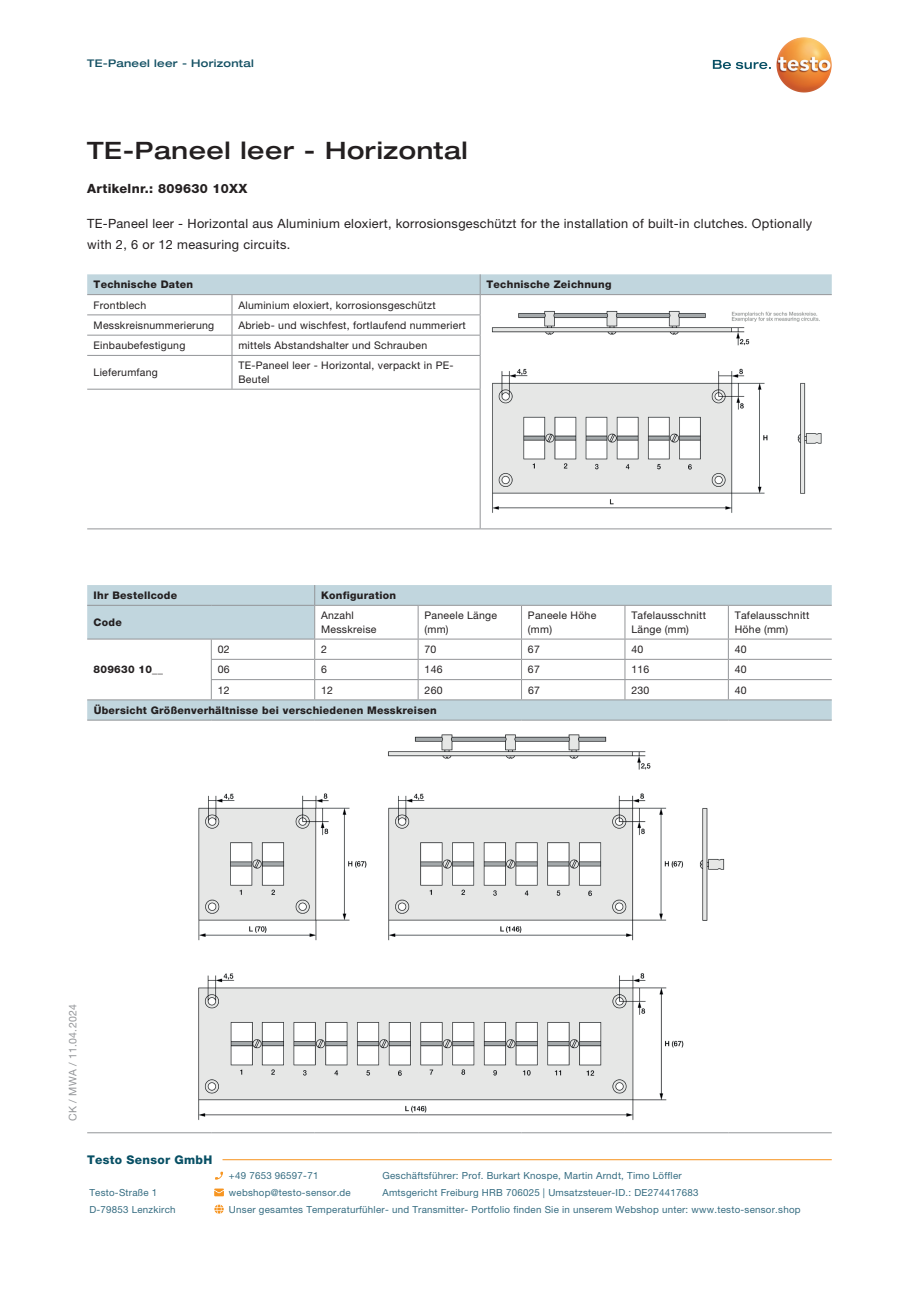
<style>
.page{position:relative;width:919px;height:1289px;background:#fff}
.page>*{position:absolute;margin:0;border:0;box-sizing:border-box;transform-origin:0 0}
.t1{font:500 expanded 24px "Helvetica Neue LTW1 G";letter-spacing:.025em;color:#231f20}
.t2{font:12.75px/21px "Helvetica Neue LTW1 G";letter-spacing:.025em;color:#231f20}
.t3{font:800 12.75px "Helvetica Neue LTW1 G";letter-spacing:.025em;color:#231f20}
.t4{font:800 12px "Helvetica Neue LTW1 G";letter-spacing:.025em;color:#074f64}
.t5{font:10.5px/13.5px "Helvetica Neue LTW1 G";letter-spacing:.025em;color:#231f20}
.t6{font:800 10.5px "Helvetica Neue LTW1 G";letter-spacing:.025em;color:#231f20}
.t7{font:500 expanded 10.5px "Helvetica Neue LT Com";letter-spacing:.025em;color:#155164}
.t8{font:10.5px "Helvetica Neue LTW1 G";letter-spacing:.025em;color:#939598}
.t9{font:9.75px "Helvetica Neue LTW1 G";letter-spacing:.025em;color:#356c81}
</style>
<div class="page">
<svg style="left:790px;top:37px;width:13px;height:4px"></svg>
<svg style="left:712px;top:60px;width:58px;height:9px"></svg>
<svg style="left:87px;top:274px;width:744px;height:115px"></svg>
<hr style="left:87px;top:355px;width:145px;height:1px;background:#939598">
<hr style="left:232px;top:355px;width:248px;height:1px;background:#939598">
<hr style="left:231px;top:356px;width:1px;height:33px;background:#939598">
<hr style="left:480px;top:356px;width:1px;height:33px;background:#939598">
<hr style="left:87px;top:389px;width:145px;height:1px;background:#939598">
<hr style="left:232px;top:389px;width:248px;height:1px;background:#939598">
<hr style="left:480px;top:389px;width:1px;height:139px;background:#939598">
<hr style="left:87px;top:528px;width:145px;height:1px;background:#939598">
<hr style="left:232px;top:528px;width:248px;height:1px;background:#939598">
<hr style="left:480px;top:528px;width:351px;height:1px;background:#939598">
<img style="left:488px;top:307px;width:335px;height:206px">
<div style="left:87px;top:700px;width:744px;height:19px;background:#c1d6de"></div>
<svg style="left:87px;top:585px;width:744px;height:114px"></svg>
<hr style="left:314px;top:605px;width:1px;height:33px;background:#939598">
<hr style="left:87px;top:638px;width:124px;height:1px;background:#939598">
<hr style="left:211px;top:638px;width:104px;height:1px;background:#939598">
<hr style="left:87px;top:699px;width:124px;height:1px;background:#939598">
<hr style="left:211px;top:699px;width:104px;height:1px;background:#939598">
<hr style="left:315px;top:699px;width:103px;height:1px;background:#939598">
<hr style="left:418px;top:699px;width:103px;height:1px;background:#939598">
<hr style="left:521px;top:699px;width:104px;height:1px;background:#939598">
<hr style="left:625px;top:699px;width:103px;height:1px;background:#939598">
<hr style="left:728px;top:699px;width:103px;height:1px;background:#939598">
<hr style="left:87px;top:1132px;width:124px;height:1px;background:#939598">
<hr style="left:211px;top:1132px;width:104px;height:1px;background:#939598">
<hr style="left:315px;top:1132px;width:103px;height:1px;background:#939598">
<hr style="left:418px;top:1132px;width:103px;height:1px;background:#939598">
<hr style="left:521px;top:1132px;width:104px;height:1px;background:#939598">
<hr style="left:625px;top:1132px;width:103px;height:1px;background:#939598">
<hr style="left:728px;top:1132px;width:103px;height:1px;background:#939598">
<hr style="left:87px;top:719px;width:124px;height:1px;background:#939598">
<hr style="left:211px;top:719px;width:104px;height:1px;background:#939598">
<hr style="left:315px;top:719px;width:103px;height:1px;background:#939598">
<hr style="left:418px;top:719px;width:103px;height:1px;background:#939598">
<hr style="left:521px;top:719px;width:104px;height:1px;background:#939598">
<hr style="left:625px;top:719px;width:103px;height:1px;background:#939598">
<hr style="left:728px;top:719px;width:103px;height:1px;background:#939598">
<img style="left:198px;top:734px;width:527px;height:386px">
<svg style="left:215px;top:1171px;width:8px;height:8px"></svg>
<svg style="left:214px;top:1188px;width:10px;height:8px"></svg>
<svg style="left:214px;top:1204px;width:10px;height:9px"></svg>
<hr style="left:222px;top:1159px;width:609px;height:1px;background:#f7931d">
<p class="t7" style="left:87px;top:57px;width:168px">TE-Paneel leer - Horizontal</p>
<h1 class="t1" style="left:87px;top:135px;width:382px">TE-Paneel leer - Horizontal</h1>
<p class="t3" style="left:87px;top:181px;width:162px">Artikelnr.: 809630 10XX</p>
<p class="t2" style="left:87px;top:213px;width:726px">TE-Paneel leer - Horizontal aus Aluminium eloxiert, korrosionsgeschützt for the installation of built-in clutches. Optionally with 2, 6 or 12 measuring circuits.</p>
<p class="t6" style="left:94px;top:278px;width:101px">Technische Daten</p>
<p class="t6" style="left:486px;top:278px;width:126px">Technische Zeichnung</p>
<p class="t5" style="left:94px;top:298px;width:54px">Frontblech</p>
<p class="t5" style="left:238px;top:298px;width:199px">Aluminium eloxiert, korrosionsgeschützt</p>
<p class="t5" style="left:94px;top:318px;width:122px">Messkreisnummerierung</p>
<p class="t5" style="left:238px;top:318px;width:229px">Abrieb- und wischfest, fortlaufend nummeriert</p>
<p class="t5" style="left:94px;top:338px;width:93px">Einbaubefestigung</p>
<p class="t5" style="left:238px;top:338px;width:190px">mittels Abstandshalter und Schrauben</p>
<p class="t5" style="left:94px;top:365px;width:66px">Lieferumfang</p>
<p class="t5" style="left:238px;top:359px;width:217px">TE-Paneel leer - Horizontal, verpackt in PE-<br>Beutel</p>
<p class="t6" style="left:94px;top:589px;width:85px">Ihr Bestellcode</p>
<p class="t6" style="left:321px;top:589px;width:76px">Konfiguration</p>
<p class="t6" style="left:94px;top:616px;width:30px">Code</p>
<p class="t5" style="left:321px;top:608px;width:57px">Anzahl<br>Messkreise</p>
<p class="t5" style="left:424px;top:608px;width:74px">Paneele Länge (mm)</p>
<p class="t5" style="left:528px;top:608px;width:70px">Paneele Höhe (mm)</p>
<p class="t5" style="left:631px;top:608px;width:76px">Tafelausschnitt<br>Länge (mm)</p>
<p class="t5" style="left:734px;top:608px;width:76px">Tafelausschnitt<br>Höhe (mm)</p>
<p class="t6" style="left:94px;top:663px;width:71px">809630 10__</p>
<p class="t5" style="left:218px;top:642px;width:13px">02</p>
<p class="t5" style="left:321px;top:642px;width:7px">2</p>
<p class="t5" style="left:424px;top:642px;width:13px">70</p>
<p class="t5" style="left:528px;top:642px;width:13px">67</p>
<p class="t5" style="left:631px;top:642px;width:13px">40</p>
<p class="t5" style="left:734px;top:642px;width:13px">40</p>
<p class="t5" style="left:218px;top:662px;width:13px">06</p>
<p class="t5" style="left:321px;top:662px;width:7px">6</p>
<p class="t5" style="left:424px;top:662px;width:20px">146</p>
<p class="t5" style="left:528px;top:662px;width:13px">67</p>
<p class="t5" style="left:631px;top:662px;width:20px">116</p>
<p class="t5" style="left:734px;top:662px;width:13px">40</p>
<p class="t5" style="left:218px;top:683px;width:13px">12</p>
<p class="t5" style="left:321px;top:683px;width:13px">12</p>
<p class="t5" style="left:424px;top:683px;width:20px">260</p>
<p class="t5" style="left:528px;top:683px;width:13px">67</p>
<p class="t5" style="left:631px;top:683px;width:20px">230</p>
<p class="t5" style="left:734px;top:683px;width:13px">40</p>
<p class="t6" style="left:94px;top:703px;width:344px">Übersicht Größenverhältnisse bei verschiedenen Messkreisen</p>
<p class="t8" style="left:66px;top:1120px;width:118px;rotate:-90deg">CK / MWA / 11.04.2024</p>
<p class="t4" style="left:87px;top:1152px;width:127px">Testo Sensor GmbH</p>
<p class="t9" style="left:229px;top:1169px;width:91px">+49 7653 96597-71</p>
<p class="t9" style="left:382px;top:1169px;width:301px">Geschäftsführer: Prof. Burkart Knospe, Martin Arndt, Timo Löffler</p>
<p class="t9" style="left:89px;top:1186px;width:69px">Testo-Straße 1</p>
<p class="t9" style="left:229px;top:1186px;width:123px">webshop@testo-sensor.de</p>
<p class="t9" style="left:382px;top:1186px;width:317px">Amtsgericht Freiburg HRB 706025 | Umsatzsteuer-ID.: DE274417683</p>
<p class="t9" style="left:89px;top:1203px;width:88px">D-79853 Lenzkirch</p>
<p class="t9" style="left:229px;top:1203px;width:573px">Unser gesamtes Temperaturfühler- und Transmitter- Portfolio finden Sie in unserem Webshop unter: www.testo-sensor.shop</p>
</div>
